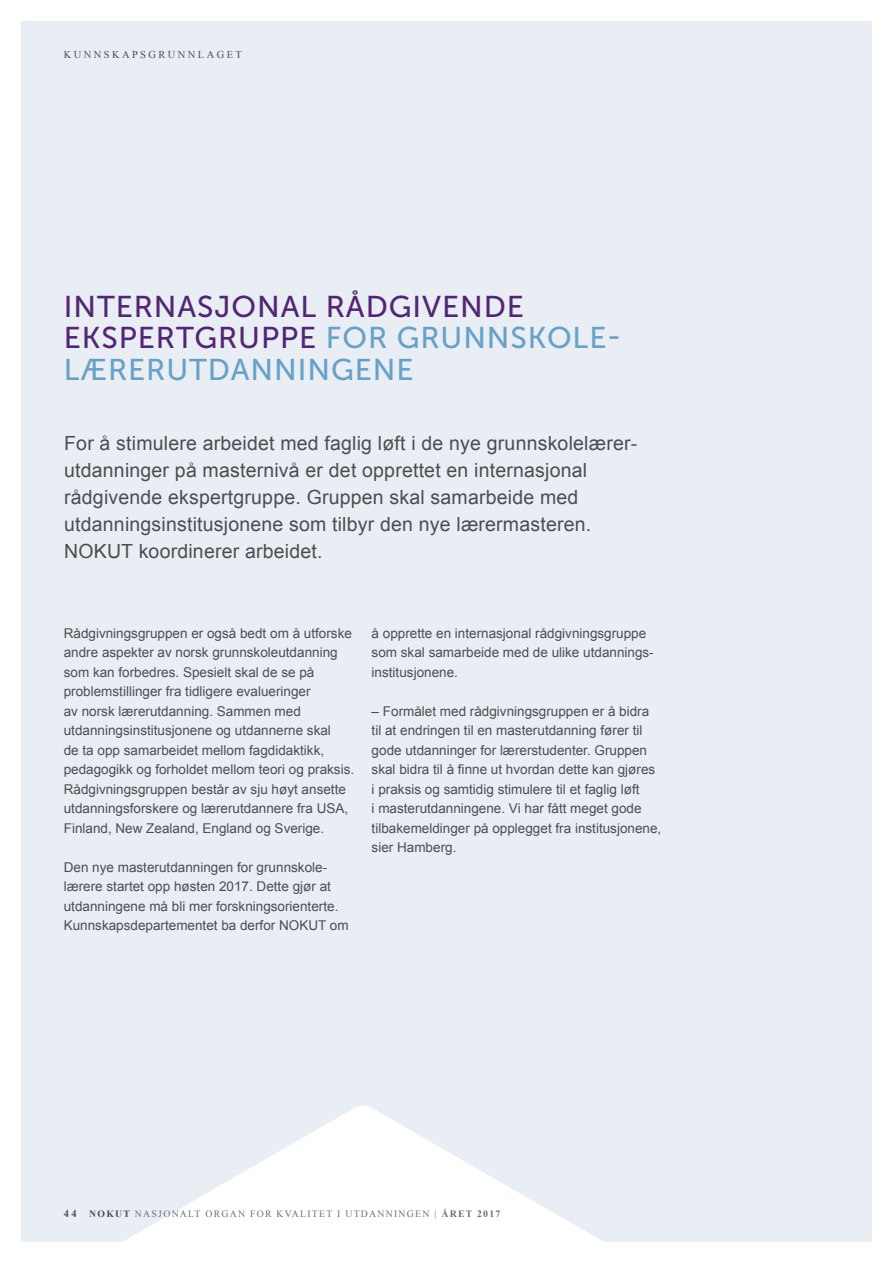
<style>
.page{position:relative;width:893px;height:1263px;background:#fff}
.page>*{position:absolute;margin:0;border:0;box-sizing:border-box;transform-origin:0 0}
.t1{font:30px/31.5px "Museo Sans 500";letter-spacing:.03em;color:#532575}
.t2{font:19.5px/27px "Arial";letter-spacing:.01em;color:#4d4d4f}
.t3{font:13.5px/19.5px "Arial";color:#4d4d4f}
.t4{font:10.5px "Times New Roman";letter-spacing:.23em;color:#4d4d4f}
.t5{font:9.75px "Times New Roman";letter-spacing:.13em;color:#6d6e71}
.s1{color:#67a1c7}
.s2{font-weight:700;font-size:10.5px;color:#4d4d4f}
.s3{font-weight:700;color:#4d4d4f}
.s4{font-weight:700}
</style>
<div class="page">
<div style="left:21px;top:21px;width:851px;height:1221px;background:#e9eef4"></div>
<svg style="left:123px;top:1106px;width:480px;height:136px;fill:#fff"></svg>
<p class="t4" style="left:64px;top:47px;width:180px">KUNNSKAPSGRUNNLAGET</p>
<h1 class="t1" style="left:64px;top:291px;width:560px">INTERNASJONAL RÅDGIVENDE<br>EKSPERTGRUPPE <span class="s1">FOR GRUNNSKOLE-<br>LÆRERUTDANNINGENE</span></h1>
<p class="t2" style="left:64px;top:430px;width:574px">For å stimulere arbeidet med faglig løft i de nye grunnskolelærer&shy;utdanninger på masternivå er det opprettet en internasjonal rådgivende ekspertgruppe. Gruppen skal samarbeide med utdanningsinstitusjonene som tilbyr den nye lærermasteren.<br>NOKUT koordinerer arbeidet.</p>
<p class="t3" style="left:64px;top:623px;width:292px">Rådgivningsgruppen er også bedt om å utforske andre aspekter av norsk grunnskoleutdanning som kan forbedres. Spesielt skal de se på problemstillinger fra tidligere evalueringer<br>av norsk lærerutdanning. Sammen med utdanningsinstitusjonene og utdannerne skal<br>de ta opp samarbeidet mellom fagdidaktikk, pedagogikk og forholdet mellom teori og praksis.<br>Rådgivningsgruppen består av sju høyt ansette utdanningsforskere og lærerutdannere fra USA, Finland, New Zealand, England og Sverige.</p>
<p class="t3" style="left:64px;top:857px;width:286px">Den nye masterutdanningen for grunnskole&shy;lærere startet opp høsten 2017. Dette gjør at utdanningene må bli mer forskningsorienterte.<br>Kunnskapsdepartementet ba derfor NOKUT om</p>
<p class="t3" style="left:372px;top:623px;width:284px">å opprette en internasjonal rådgivningsgruppe som skal samarbeide med de ulike utdannings&shy;institusjonene.</p>
<p class="t3" style="left:372px;top:701px;width:291px">– Formålet med rådgivningsgruppen er å bidra til at endringen til en masterutdanning fører til gode utdanninger for lærerstudenter. Gruppen skal bidra til å finne ut hvordan dette kan gjøres i praksis og samtidig stimulere til et faglig løft<br>i masterutdanningene. Vi har fått meget gode tilbakemeldinger på opplegget fra institusjonene, sier Hamberg.</p>
<p class="t5" style="left:64px;top:1207px;width:438px"><span class="s2">44</span> <span class="s3">NOKUT</span> NASJONALT ORGAN FOR KVALITET I UTDANNINGEN | <span class="s4">ÅRET 2017</span></p>
</div>
